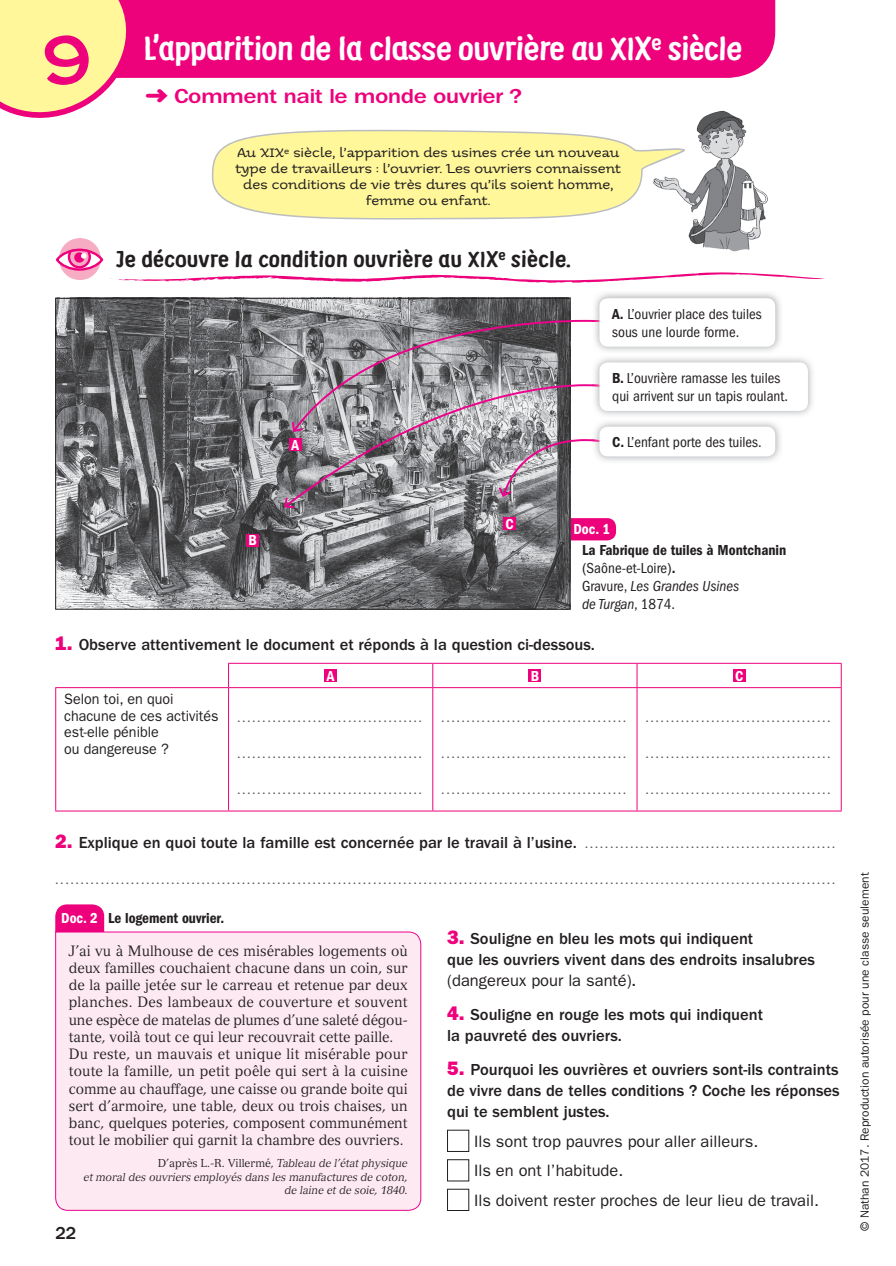
<style>
.page{position:relative;width:896px;height:1266px;background:#fff}
.page>*{position:absolute;margin:0;border:0;box-sizing:border-box;transform-origin:0 0}
.t1{font:700 33px "Supernettcn";letter-spacing:-.02em;color:#fff;scale:1.15 1}
.t2{font:700 22.5px "Supernettcn";color:#231f20;scale:1.2 1}
.t3{font:500 21px "ITC Franklin Gothic Std";letter-spacing:-.025em;color:#ed027c;scale:1.2 1}
.t4{font:500 18px "ITC Franklin Gothic Std";color:#231f20}
.t5{font:500 16.5px/21px "ITC Franklin Gothic Std";color:#231f20}
.t6{font:16.5px/29.5px "ITC Franklin Gothic Std";color:#231f20}
.t7{font:500 15px "FS Lola";color:#57585a}
.t8{font:condensed 15px/18px "ITC Franklin Gothic Std";color:#231f20}
.t9{font:15px/16.5px "ITC Franklin Gothic Std";color:#231f20;scale:.95 1}
.t10{font:15px "ITC Franklin Gothic Std Dm Cd";color:#231f20}
.t11{font:15px "ITC Franklin Gothic Std Dm Cd";color:#fff}
.t12{font:14.7px/17.2px "Versailles LT Std";color:#231f20;scale:.93 1}
.t13{font:12.75px/15.8px "Kolyada";color:#231f20;text-align:center}
.t14{font:12px "ITC Franklin Gothic Std";color:#231f20}
.t15{font:italic 11.25px/13.5px "Versailles LT Std";color:#231f20;text-align:right;scale:.95 1}
.s1{font-family:"Bleeker";font-weight:400;font-size:63.75px;color:#ed027c}
.s2{font-family:"Supernettcn Bold SC950";font-weight:400;font-size:31.35px}
.s3{font-family:"Supernettcn Bold SC950";font-weight:400}
.s4{font-family:"Kolyada SC950";font-size:12.15px}
.s5{font-family:"Supernettcn Bold SC950";font-weight:400;font-size:21.3px}
.s6{font-family:"ITC Franklin Gothic Std Dm Cd";font-stretch:normal}
.s7{font-style:italic}
.s8{font-family:"ITC Franklin Gothic Std Hvy";font-weight:400;font-size:19.5px;color:#ed027c}
.s9{font-family:"FS Lola";font-size:15px;color:#57585a}
.s10{color:#fff}
.s11{font-style:normal}
.s12{font-weight:400}
</style>
<div class="page">
<svg style="left:570px;top:518px;width:46px;height:22px"></svg>
<svg style="left:212px;top:129px;width:438px;height:91px;background:#fcf5a7"></svg>
<div style="left:140px;top:0;width:635px;height:78px;background:#ed027c"></div>
<img style="left:653px;top:110px;width:115px;height:142px">
<img style="left:650px;top:148px;width:35px;height:18px">
<svg style="left:110px;top:272px;width:714px;height:11px"></svg>
<div style="left:59px;top:238px;width:42px;height:42px;background:#f6acc3;border-radius:50%"></div>
<svg style="left:57px;top:250px;width:45px;height:19px"></svg>
<div style="left:56px;top:249px;width:47px;height:22px;border:2px solid #ed027c;border-radius:50%"></div>
<svg style="left:67px;top:248px;width:25px;height:21px"></svg>
<img style="left:57px;top:300px;width:511px;height:307px">
<div style="left:447px;top:1159px;width:22px;height:22px;border:1px solid #231f20"></div>
<div style="left:447px;top:1188px;width:22px;height:22px;border:1px solid #231f20"></div>
<svg style="left:55px;top:904px;width:49px;height:27px"></svg>
<div style="left:55px;top:931px;width:366px;height:279px;background:#fce9f1"></div>
<hr style="left:228px;top:663px;width:205px;height:1px;background:#ed027c">
<svg style="left:228px;top:663px;width:1px;height:24px"></svg>
<hr style="left:433px;top:663px;width:204px;height:1px;background:#ed027c">
<svg style="left:432px;top:663px;width:1px;height:24px"></svg>
<hr style="left:637px;top:663px;width:204px;height:1px;background:#ed027c">
<svg style="left:636px;top:663px;width:1px;height:24px"></svg>
<svg style="left:840px;top:663px;width:1px;height:24px"></svg>
<hr style="left:55px;top:687px;width:173px;height:1px;background:#ed027c">
<hr style="left:55px;top:688px;width:1px;height:122px;background:#ed027c">
<hr style="left:228px;top:687px;width:205px;height:1px;background:#ed027c">
<hr style="left:228px;top:688px;width:1px;height:122px;background:#ed027c">
<hr style="left:433px;top:687px;width:204px;height:1px;background:#ed027c">
<hr style="left:432px;top:688px;width:1px;height:122px;background:#ed027c">
<hr style="left:637px;top:687px;width:204px;height:1px;background:#ed027c">
<hr style="left:636px;top:688px;width:1px;height:122px;background:#ed027c">
<hr style="left:840px;top:688px;width:1px;height:122px;background:#ed027c">
<hr style="left:55px;top:810px;width:173px;height:1px;background:#ed027c">
<hr style="left:228px;top:810px;width:205px;height:1px;background:#ed027c">
<hr style="left:433px;top:810px;width:204px;height:1px;background:#ed027c">
<hr style="left:637px;top:810px;width:204px;height:1px;background:#ed027c">
<div style="left:324px;top:669px;width:13px;height:12px;background:#ed027c"></div>
<div style="left:528px;top:669px;width:13px;height:12px;background:#ed027c"></div>
<div style="left:732px;top:669px;width:13px;height:12px;background:#ed027c"></div>
<img style="left:591px;top:293px;width:190px;height:59px">
<div style="left:599px;top:298px;width:176px;height:49px;background:#fff;border-radius:9px"></div>
<img style="left:603px;top:358px;width:210px;height:58px">
<div style="left:599px;top:362px;width:208px;height:49px;background:#fff;border-radius:9px"></div>
<svg style="left:283px;top:320px;width:320px;height:189px;background:#9a949a"></svg>
<div style="left:599px;top:426px;width:176px;height:30px;background:#fff;border-radius:9px"></div>
<div style="left:289px;top:438px;width:12px;height:13px;background:#ed027c"></div>
<div style="left:246px;top:533px;width:13px;height:13px;background:#ed027c"></div>
<div style="left:503px;top:517px;width:13px;height:13px;background:#ed027c"></div>
<svg style="left:0;top:0;width:140px;height:118px;background:#fcd9a2"></svg>
<h1 class="t1" style="left:43px;top:26px;width:609px"><span class="s1">9</span> L’apparition de la classe ouvrière au <span class="s2">XI</span><span class="s3">X</span><sup>e</sup> siècle</h1>
<h3 class="t3" style="left:145px;top:84px;width:316px">➜ Comment nait le monde ouvrier ?</h3>
<p class="t13" style="left:235px;top:145px;width:387px">Au <span class="s4">XIX</span><sup>e</sup> siècle, l’apparition des usines crée un nouveau type de travailleurs : l’ouvrier. Les ouvriers connaissent des conditions de vie très dures qu’ils soient homme, femme ou enfant.</p>
<h2 class="t2" style="left:116px;top:244px;width:380px">Je découvre la condition ouvrière au <span class="s5">XI</span><span class="s3">X</span><sup>e</sup> siècle.</h2>
<p class="t8" style="left:612px;top:305px;width:151px"><span class="s6">A.</span> L’ouvrier place des tuiles sous une lourde forme.</p>
<p class="t8" style="left:612px;top:369px;width:177px"><span class="s6">B.</span> L’ouvrière ramasse les tuiles qui arrivent sur un tapis roulant.</p>
<p class="t11" style="left:291px;top:436px;width:9px">A</p>
<p class="t8" style="left:612px;top:433px;width:151px"><span class="s6">C.</span> L’enfant porte des tuiles.</p>
<p class="t11" style="left:248px;top:531px;width:10px">B</p>
<p class="t11" style="left:505px;top:515px;width:10px">C</p>
<p class="t11" style="left:573px;top:520px;width:38px">Doc. 1</p>
<p class="t10" style="left:582px;top:541px;width:206px">La Fabrique de tuiles à Montchanin</p>
<p class="t8" style="left:582px;top:559px;width:159px">(Saône-et-Loire)<span class="s6">.<br></span>Gravure, <span class="s7">Les Grandes Usines de Turgan</span>, 1874.</p>
<p class="t5" style="left:55px;top:633px;width:541px"><span class="s8">1.</span> Observe attentivement le document et réponds à la question ci-dessous.</p>
<p class="t9" style="left:64px;top:691px;width:164px">Selon toi, en quoi chacune de ces activités est-elle pénible<br>ou dangereuse ?</p>
<p class="t11" style="left:327px;top:667px;width:9px">A</p>
<p class="t11" style="left:530px;top:667px;width:10px">B</p>
<p class="t11" style="left:735px;top:667px;width:10px">C</p>
<p class="t7" style="left:237px;top:707px;width:186px">.....................................</p>
<p class="t7" style="left:237px;top:743px;width:186px">.....................................</p>
<p class="t7" style="left:237px;top:779px;width:186px">.....................................</p>
<p class="t7" style="left:441px;top:707px;width:186px">.....................................</p>
<p class="t7" style="left:441px;top:743px;width:186px">.....................................</p>
<p class="t7" style="left:441px;top:779px;width:186px">.....................................</p>
<p class="t7" style="left:645px;top:707px;width:186px">.....................................</p>
<p class="t7" style="left:645px;top:743px;width:186px">.....................................</p>
<p class="t7" style="left:645px;top:779px;width:186px">.....................................</p>
<p class="t5" style="left:55px;top:832px;width:781px"><span class="s8">2.</span> Explique en quoi toute la famille est concernée par le travail à l’usine. <span class="s9">..................................................</span></p>
<p class="t7" style="left:55px;top:869px;width:781px">...........................................................................................................................................................</p>
<p class="t10" style="left:61px;top:909px;width:165px"><span class="s10">Doc. 2</span> Le logement ouvrier.</p>
<p class="t12" style="left:69px;top:941px;width:366px">J’ai vu à Mulhouse de ces misérables logements où deux familles couchaient chacune dans un coin, sur de la paille jetée sur le carreau et retenue par deux planches. Des lambeaux de couverture et souvent une espèce de matelas de plumes d’une saleté dégou&shy;tante, voilà tout ce qui leur recouvrait cette paille.<br>Du reste, un mauvais et unique lit misérable pour toute la famille, un petit poêle qui sert à la cuisine comme au chauffage, une caisse ou grande boite qui sert d’armoire, une table, deux ou trois chaises, un banc, quelques poteries, composent communément tout le mobilier qui garnit la chambre des ouvriers.</p>
<p class="t15" style="left:84px;top:1156px;width:342px"><span class="s11">D’après L.-R. Villermé,</span> Tableau de l’état physique<br>et moral des ouvriers employés dans les manufactures de coton, de laine et de soie, 1840.</p>
<p class="t4" style="left:55px;top:1223px;width:23px">22</p>
<p class="t5" style="left:447px;top:928px;width:369px"><span class="s8">3.</span> Souligne en bleu les mots qui indiquent<br>que les ouvriers vivent dans des endroits insalubres <span class="s12">(dangereux pour la santé)</span>.</p>
<p class="t5" style="left:447px;top:1004px;width:317px"><span class="s8">4.</span> Souligne en rouge les mots qui indiquent la pauvreté des ouvriers.</p>
<p class="t5" style="left:447px;top:1059px;width:394px;text-align:justify"><span class="s8">5.</span> Pourquoi les ouvrières et ouvriers sont-ils contraints de vivre dans de telles conditions ? Coche les réponses qui te semblent justes.</p>
<p class="t6" style="left:474px;top:1126px;width:346px">Ils sont trop pauvres pour aller ailleurs.<br>Ils en ont l’habitude.<br>Ils doivent rester proches de leur lieu de travail.</p>
<p class="t14" style="left:857px;top:1230px;width:360px;rotate:-90deg">© Nathan 2017. Reproduction autorisée pour une classe seulement</p>
</div>
